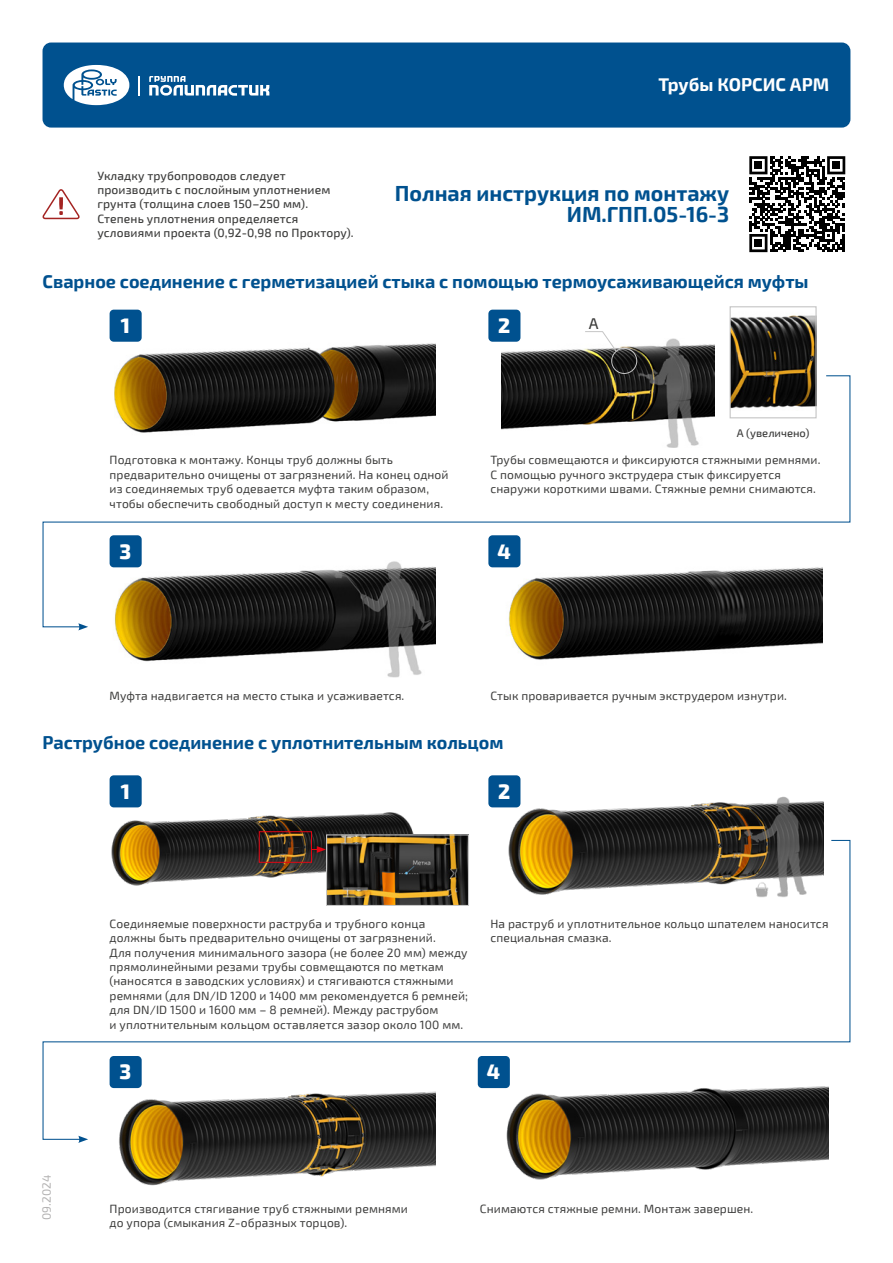
<style>
.page{position:relative;width:893px;height:1263px;background:#fff}
.page>*{position:absolute;margin:0;border:0;box-sizing:border-box;transform-origin:0 0}
.t1{font:700 21.45px/21.6px "Exo 2";color:#00518f;text-align:right}
.t2{font:800 20.55px "Exo 2";color:#fff}
.t3{font:700 18px "Exo 2";color:#00518f}
.t4{font:700 18px "Exo 2";color:#fff}
.Оглавление{font:500 15.6px "Exo 2";color:#3c3c3b}
.t5{font:12px/14.4px "Exo 2";letter-spacing:.01em;color:#3c3c3b}
.t6{font:500 12px/14.4px "Exo 2";letter-spacing:.01em;color:#3c3c3b}
.t7{font:12px "Exo 2";letter-spacing:.01em;color:#b3b2b2}
.Оглавление-2{font:500 11.1px "Exo 2";color:#3c3c3b}
</style>
<div class="page">
<div style="left:43px;top:43px;width:807px;height:85px;background:#00518f;border-radius:9px"></div>
<svg style="left:64px;top:65px;width:65px;height:40px"></svg>
<svg style="left:149px;top:76px;width:120px;height:20px"></svg>
<svg style="left:139px;top:76px;width:1px;height:19px"></svg>
<svg style="left:749px;top:156px;width:96px;height:96px"></svg>
<div style="left:754px;top:161px;width:8px;height:8px;background:#000"></div>
<div style="left:832px;top:161px;width:8px;height:8px;background:#000"></div>
<div style="left:754px;top:239px;width:8px;height:8px;background:#000"></div>
<img style="left:510px;top:628px;width:312px;height:32px">
<img style="left:117px;top:343px;width:319px;height:32px">
<img style="left:115px;top:628px;width:321px;height:50px">
<img style="left:502px;top:338px;width:213px;height:37px">
<svg style="left:42px;top:375px;width:809px;height:253px"></svg>
<svg style="left:78px;top:623px;width:10px;height:7px"></svg>
<svg style="left:42px;top:839px;width:809px;height:301px"></svg>
<svg style="left:78px;top:1136px;width:10px;height:7px"></svg>
<div style="left:110px;top:310px;width:32px;height:32px;background:#00518f;border-radius:4px"></div>
<div style="left:110px;top:775px;width:32px;height:32px;background:#00518f;border-radius:4px"></div>
<div style="left:488px;top:310px;width:32px;height:32px;background:#00518f;border-radius:4px"></div>
<div style="left:488px;top:775px;width:32px;height:32px;background:#00518f;border-radius:4px"></div>
<div style="left:611px;top:348px;width:26px;height:26px;border:1px solid #c6c6c6;border-radius:50%"></div>
<svg style="left:584px;top:331px;width:33px;height:21px"></svg>
<svg style="left:42px;top:189px;width:38px;height:31px"></svg>
<div style="left:110px;top:535px;width:32px;height:32px;background:#00518f;border-radius:4px"></div>
<div style="left:488px;top:535px;width:32px;height:32px;background:#00518f;border-radius:4px"></div>
<div style="left:110px;top:1056px;width:32px;height:32px;background:#00518f;border-radius:4px"></div>
<div style="left:478px;top:1056px;width:32px;height:32px;background:#00518f;border-radius:4px"></div>
<img style="left:732px;top:315px;width:83px;height:101px">
<div style="left:730px;top:306px;width:87px;height:112px;border:1px solid #c6c6c6"></div>
<img style="left:110px;top:787px;width:304px;height:105px">
<img style="left:328px;top:836px;width:139px;height:68px">
<div style="left:326px;top:834px;width:143px;height:72px;border:1px solid #c6c6c6"></div>
<div style="left:259px;top:831px;width:53px;height:31px;border:1px solid #e30613"></div>
<svg style="left:311px;top:846px;width:15px;height:7px"></svg>
<img style="left:502px;top:775px;width:322px;height:131px">
<img style="left:110px;top:1080px;width:326px;height:106px">
<img style="left:502px;top:1070px;width:327px;height:110px">
<p class="t4" style="left:658px;top:74px;width:172px">Трубы КОРСИС АРМ</p>
<p class="t6" style="left:97px;top:168px;width:258px">Укладку трубопроводов следует производить с послойным уплотнением грунта (толщина слоев 150–250 мм).<br>Степень уплотнения определяется условиями проекта (0,92-0,98 по Проктору).</p>
<p class="t3" style="left:43px;top:271px;width:768px">Сварное соединение с герметизацией стыка с помощью термоусаживающейся муфты</p>
<h1 class="t1" style="left:395px;top:183px;width:336px">Полная инструкция по монтажу<br>ИМ.ГПП.05-16-3</h1>
<p class="t2" style="left:121px;top:313px;width:11px">1</p>
<p class="t5" style="left:110px;top:453px;width:341px">Подготовка к монтажу. Концы труб должны быть предварительно очищены от загрязнений. На конец одной из соединяемых труб одевается муфта таким образом, чтобы обеспечить свободный доступ к месту соединения.</p>
<p class="t2" style="left:498px;top:313px;width:14px">2</p>
<p class="Оглавление" style="left:589px;top:314px;width:11px">А</p>
<p class="Оглавление-2" style="left:737px;top:426px;width:74px">А (увеличено)</p>
<p class="t5" style="left:490px;top:453px;width:332px">Трубы совмещаются и фиксируются стяжными ремнями.<br>С помощью ручного экструдера стык фиксируется снаружи короткими швами. Стяжные ремни снимаются.</p>
<p class="t2" style="left:119px;top:539px;width:13px">3</p>
<p class="t2" style="left:497px;top:539px;width:15px">4</p>
<p class="t5" style="left:110px;top:688px;width:296px">Муфта надвигается на место стыка и усаживается.</p>
<p class="t5" style="left:490px;top:688px;width:298px">Стык проваривается ручным экструдером изнутри.</p>
<p class="t3" style="left:43px;top:732px;width:463px">Раструбное соединение с уплотнительным кольцом</p>
<p class="t2" style="left:121px;top:779px;width:11px">1</p>
<p class="t2" style="left:498px;top:779px;width:14px">2</p>
<p class="t5" style="left:110px;top:917px;width:360px">Соединяемые поверхности раструба и трубного конца должны быть предварительно очищены от загрязнений.<br>Для получения минимального зазора (не более 20 мм) между прямолинейными резами трубы совмещаются по меткам (наносятся в заводских условиях) и стягиваются стяжными ремнями (для DN/ID 1200 и 1400 мм рекомендуется 6 ремней; для DN/ID 1500 и 1600 мм – 8 ремней). Между раструбом<br>и уплотнительным кольцом оставляется зазор около 100 мм.</p>
<p class="t5" style="left:490px;top:917px;width:340px">На раструб и уплотнительное кольцо шпателем наносится специальная смазка.</p>
<p class="t7" style="left:40px;top:1220px;width:47px;rotate:-90deg">09.2024</p>
<p class="t2" style="left:119px;top:1059px;width:13px">3</p>
<p class="t2" style="left:487px;top:1059px;width:15px">4</p>
<p class="t5" style="left:110px;top:1202px;width:300px">Производится стягивание труб стяжными ремнями до упора (смыкания Z-образных торцов).</p>
<p class="t5" style="left:480px;top:1202px;width:275px">Снимаются стяжные ремни. Монтаж завершен.</p>
</div>
